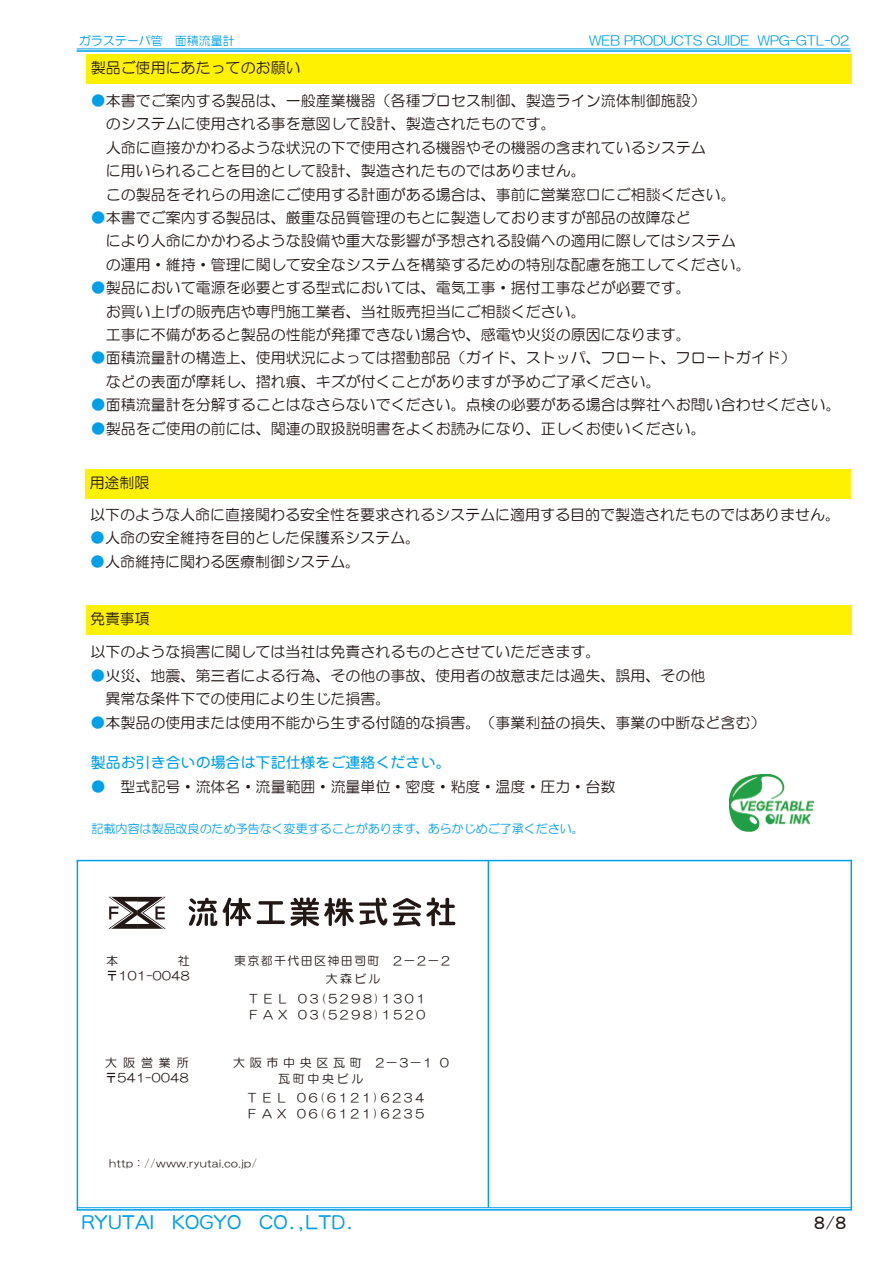
<style>
.page{position:relative;width:893px;height:1263px;background:#fff}
.page>*{position:absolute;margin:0;border:0;box-sizing:border-box;transform-origin:0 0}
.t1{font:18px "NIS R4 P 83 pv RKSJ H";color:#00a0e9}
.t2{font:18px "MS P Gothic";color:#221815}
.t3{font:15px/23.4px "HG Maru Gothic MPRO";color:#221815}
.t4{font:15px "NIS R4 RKSJ H";color:#00a0e9}
.t5{font:12.75px "HG Maru Gothic MPRO";color:#00a0e9}
.t6{font:12px/15px "HG Maru Gothic MPRO";letter-spacing:.225em;color:#221815;text-align:right}
.t7{font:12px "HG Maru Gothic MPRO";color:#00a0e9}
.t8{font:12px/16.4px "HG Maru Gothic MPRO";letter-spacing:.39em;color:#221815}
.t9{font:12px "HG Maru Gothic MPRO";letter-spacing:.11em;color:#221815}
.t10{font:12px/15px "HG Maru Gothic MPRO";letter-spacing:.035em;color:#221815}
.t11{font:10.5px "HG Maru Gothic MPRO";letter-spacing:.05em;color:#221815}
.s1{color:#00a0e9}
</style>
<div class="page">
<hr style="left:77px;top:1207px;width:774px;height:1px;background:#00a0e9">
<hr style="left:77px;top:1209px;width:774px;height:1px;background:#00a0e9">
<hr style="left:77px;top:49px;width:773px;height:1px;background:#00a0e9">
<hr style="left:77px;top:50px;width:773px;height:2px;background:#00a0e9">
<hr style="left:77px;top:860px;width:1px;height:351px;background:#00a0e9">
<hr style="left:77px;top:860px;width:774px;height:1px;background:#00a0e9">
<hr style="left:850px;top:860px;width:2px;height:350px;background:#00a0e9">
<hr style="left:488px;top:860px;width:1px;height:348px;background:#00a0e9">
<svg style="left:189px;top:898px;width:28px;height:28px"></svg>
<svg style="left:223px;top:898px;width:28px;height:28px"></svg>
<svg style="left:257px;top:897px;width:130px;height:29px"></svg>
<svg style="left:393px;top:897px;width:62px;height:29px"></svg>
<svg style="left:108px;top:897px;width:58px;height:32px"></svg>
<div style="left:86px;top:54px;width:766px;height:30px;background:#fff100"></div>
<div style="left:85px;top:469px;width:766px;height:30px;background:#fff100"></div>
<div style="left:86px;top:605px;width:765px;height:30px;background:#fff100"></div>
<img style="left:729px;top:775px;width:85px;height:56px">
<p class="t7" style="left:79px;top:34px;width:157px">ガラステーパ管　面積流量計</p>
<p class="t5" style="left:589px;top:34px;width:262px">WEB PRODUCTS GUIDE WPG-GTL-02</p>
<p class="t3" style="left:91px;top:56px;width:211px">製品ご使用にあたってのお願い</p>
<p class="t3" style="left:106px;top:89px;width:631px;text-indent:-15px"><span class="s1">●</span>本書でご案内する製品は、一般産業機器（各種プロセス制御、製造ライン流体制御施設）<br>のシステムに使用される事を意図して設計、製造されたものです。<br>人命に直接かかわるような状況の下で使用される機器やその機器の含まれているシステム<br>に用いられることを目的として設計、製造されたものではありません。<br>この製品をそれらの用途にご使用する計画がある場合は、事前に営業窓口にご相談ください。</p>
<p class="t3" style="left:106px;top:206px;width:646px;text-indent:-15px"><span class="s1">●</span>本書でご案内する製品は、厳重な品質管理のもとに製造しておりますが部品の故障など<br>により人命にかかわるような設備や重大な影響が予想される設備への適用に際してはシステムの運用・維持・管理に関して安全なシステムを構築するための特別な配慮を施工してください。</p>
<p class="t3" style="left:106px;top:276px;width:586px;text-indent:-15px"><span class="s1">●</span>製品において電源を必要とする型式においては、電気工事・据付工事などが必要です。お買い上げの販売店や専門施工業者、当社販売担当にご相談ください。<br>工事に不備があると製品の性能が発揮できない場合や、感電や火災の原因になります。</p>
<p class="t3" style="left:106px;top:346px;width:691px;text-indent:-15px"><span class="s1">●</span>面積流量計の構造上、使用状況によっては摺動部品（ガイド、ストッパ、フロート、フロートガイド）などの表面が摩耗し、摺れ痕、キズが付くことがありますが予めご了承ください。</p>
<p class="t3" style="left:91px;top:393px;width:751px"><span class="s1">●</span>面積流量計を分解することはなさらないでください。点検の必要がある場合は弊社へお問い合わせください。</p>
<p class="t3" style="left:91px;top:417px;width:616px"><span class="s1">●</span>製品をご使用の前には、関連の取扱説明書をよくお読みになり、正しくお使いください。</p>
<p class="t3" style="left:90px;top:467px;width:752px;line-height:31.8px">用途制限<br>以下のような人命に直接関わる安全性を要求されるシステムに適用する目的で製造されたものではありません。</p>
<p class="t3" style="left:90px;top:526px;width:331px"><span class="s1">●</span>人命の安全維持を目的とした保護系システム。</p>
<p class="t3" style="left:90px;top:550px;width:271px"><span class="s1">●</span>人命維持に関わる医療制御システム。</p>
<p class="t3" style="left:90px;top:607px;width:61px">免責事項</p>
<p class="t3" style="left:91px;top:640px;width:511px">以下のような損害に関しては当社は免責されるものとさせていただきます。</p>
<p class="t3" style="left:106px;top:664px;width:601px;text-indent:-15px"><span class="s1">●</span>火災、地震、第三者による行為、その他の事故、使用者の故意または過失、誤用、その他異常な条件下での使用により生じた損害。</p>
<p class="t3" style="left:91px;top:710px;width:676px"><span class="s1">●</span>本製品の使用または使用不能から生ずる付随的な損害。（事業利益の損失、事業の中断など含む）</p>
<p class="t4" style="left:91px;top:755px;width:361px">製品お引き合いの場合は下記仕様をご連絡ください。</p>
<p class="t3" style="left:91px;top:775px;width:526px"><span class="s1">●</span> 型式記号・流体名・流量範囲・流量単位・密度・粘度・温度・圧力・台数</p>
<p class="t7" style="left:91px;top:822px;width:494px">記載内容は製品改良のため予告なく変更することがあります、あらかじめご了承ください。</p>
<p class="t6" style="left:106px;top:953px;width:85px">社〒101-0048</p>
<p class="t9" style="left:234px;top:954px;width:219px">東京都千代田区神田司町　２－２－２</p>
<p class="t6" style="left:106px;top:953px;width:13px">本</p>
<p class="t6" style="left:326px;top:971px;width:56px">大森ビル</p>
<p class="t6" style="left:247px;top:991px;width:180px">ＴＥＬ 03(5298)1301</p>
<p class="t6" style="left:247px;top:1007px;width:180px">ＦＡＸ 03(5298)1520</p>
<p class="t10" style="left:105px;top:1055px;width:85px">大阪営業所〒541-0048</p>
<p class="t8" style="left:278px;top:1054px;width:174px;text-indent:-45px">大阪市中央区瓦町　２－３－１０瓦町中央ビル</p>
<p class="t6" style="left:246px;top:1089px;width:180px;line-height:16.5px;text-align:left">ＴＥＬ 06(6121)6234<br>ＦＡＸ 06(6121)6235</p>
<p class="t11" style="left:109px;top:1158px;width:149px">http：//www.ryutai.co.jp/</p>
<p class="t1" style="left:81px;top:1213px;width:274px">ＲＹＵＴＡＩ　ＫＯＧＹＯ　ＣＯ．，ＬＴＤ．</p>
<p class="t2" style="left:813px;top:1213px;width:35px">８/８</p>
</div>
